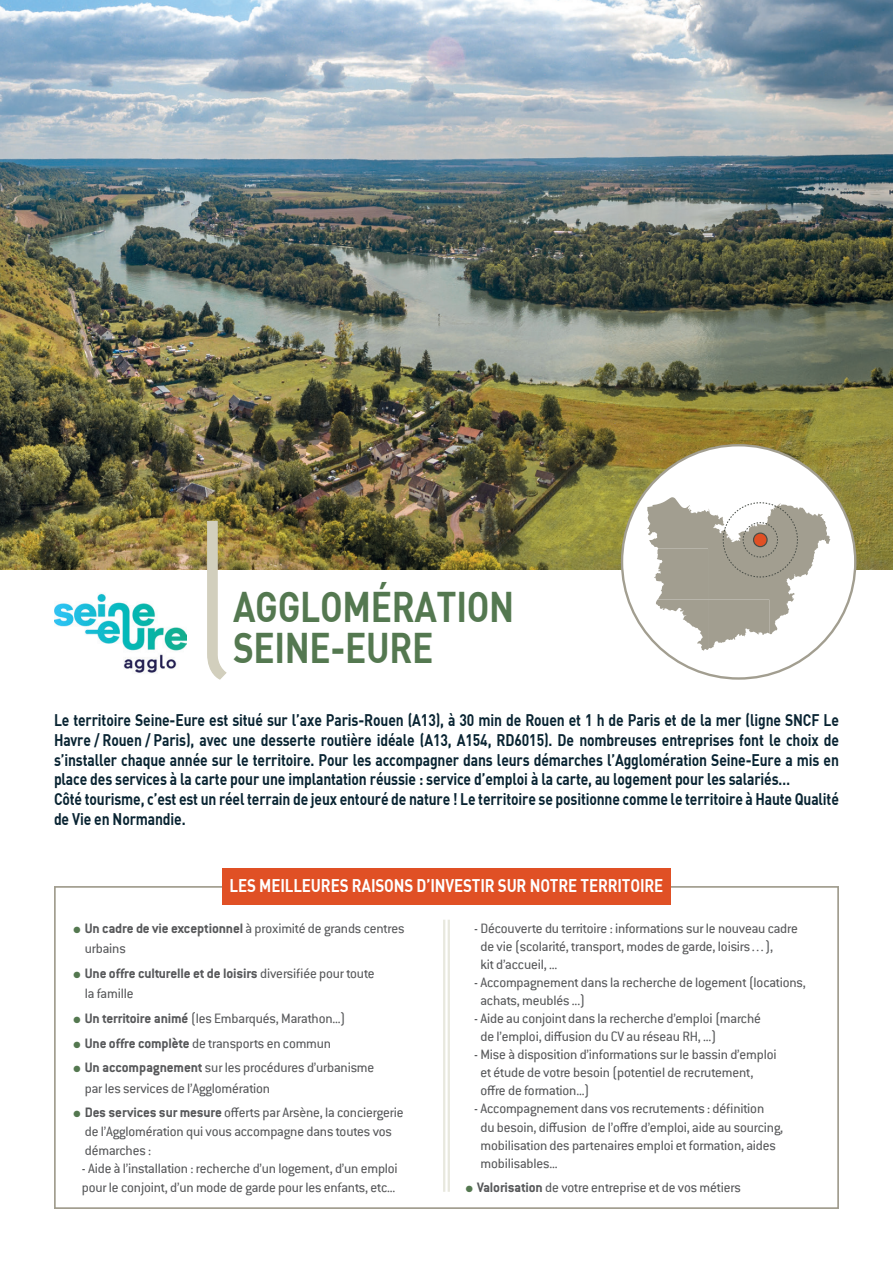
<style>
.page{position:relative;width:893px;height:1263px;background:#fff}
.page>*{position:absolute;margin:0;border:0;box-sizing:border-box;transform-origin:0 0}
.t1{font:42px "DIN Bold";letter-spacing:-.01em;color:#547850;scale:.84 1}
.t2{font:18px "DIN Bold";letter-spacing:-.01em;color:#fff;scale:.84 1}
.t3{font:16.5px/19.8px "DIN Bold";letter-spacing:-.01em;color:#092432;text-align:justify;scale:.84 1}
.t4{font:15px/18px "Conduit ITCW04";letter-spacing:-.01em;color:#57585a}
.t5{font:700 15px/20.4px "ITC Conduit LTCE";letter-spacing:-.01em;color:#57585a}
.s1{color:#547850}
.s2{font-family:"ITC Conduit LTCE";font-weight:700}
.s3{font-family:"Conduit ITCW04";font-weight:400}
</style>
<div class="page">
<img style="left:0;top:0;width:893px;height:569px">
<div style="left:622px;top:445px;width:233px;height:233px;background:#fff;border-radius:50%"></div>
<svg style="left:647px;top:497px;width:183px;height:154px"></svg>
<div style="left:753px;top:533px;width:14px;height:14px;background:#e05025;border-radius:50%"></div>
<div style="left:753px;top:532px;width:15px;height:15px;border:1px solid #474c46;border-radius:50%"></div>
<svg style="left:206px;top:520px;width:22px;height:160px"></svg>
<div style="left:54px;top:886px;width:785px;height:323px;border:2px solid #a29e90"></div>
<hr style="left:448px;top:920px;width:2px;height:272px;background:#e8e8de">
<hr style="left:443px;top:920px;width:2px;height:272px;background:#e8e8de">
<img style="left:54px;top:593px;width:133px;height:80px">
<div style="left:222px;top:868px;width:449px;height:36px;background:#e05025"></div>
<p class="t1" style="left:233px;top:579px;width:336px">AGGLOMÉRATION</p>
<p class="t1" style="left:233px;top:620px;width:240px">SEINE-EURE</p>
<p class="t3" style="left:54px;top:709px;width:936px">Le territoire Seine-Eure est situé sur l’axe Paris-Rouen (A13), à 30 min de Rouen et 1 h de Paris et de la mer (ligne SNCF Le Havre / Rouen / Paris), avec une desserte routière idéale (A13, A154, RD6015). De nombreuses entreprises font le choix de s’installer chaque année sur le territoire. Pour les accompagner dans leurs démarches l’Agglomération Seine-Eure a mis en place des services à la carte pour une implantation réussie : service d’emploi à la carte, au logement pour les salariés…</p>
<p class="t3" style="left:54px;top:789px;width:936px">Côté tourisme, c’est est un réel terrain de jeux entouré de nature ! Le territoire se positionne comme le territoire à Haute Qualité de Vie en Normandie.</p>
<p class="t2" style="left:230px;top:874px;width:518px">LES MEILLEURES RAISONS D’INVESTIR SUR NOTRE TERRITOIRE</p>
<p class="t4" style="left:85px;top:918px;width:321px;line-height:20.4px;text-indent:-11px"><span class="s1">●</span> <span class="s2">Un cadre de vie exceptionnel</span> à proximité de grands centres urbains</p>
<p class="t5" style="left:85px;top:962px;width:291px;text-indent:-11px"><span class="s1">●</span> Une offre culturelle et de loisirs <span class="s3">diversifiée pour toute la famille</span></p>
<p class="t4" style="left:73px;top:1009px;width:274px"><span class="s1">●</span> <span class="s2">Un territoire animé</span> (les Embarqués, Marathon...)</p>
<p class="t4" style="left:73px;top:1034px;width:259px"><span class="s1">●</span> <span class="s2">Une offre complète</span> de transports en commun</p>
<p class="t4" style="left:85px;top:1057px;width:291px;line-height:20.4px;text-indent:-11px"><span class="s1">●</span> <span class="s2">Un accompagnement</span> sur les procédures d’urbanisme par les services de l’Agglomération</p>
<p class="t4" style="left:85px;top:1103px;width:320px;line-height:18.6px;text-indent:-11px"><span class="s1">●</span> <span class="s2">Des services sur mesure</span> offerts par Arsène, la conciergerie de l’Agglomération qui vous accompagne dans toutes vos démarches :</p>
<p class="t4" style="left:82px;top:1159px;width:317px;line-height:18.6px">- Aide à l’installation : recherche d’un logement, d’un emploi pour le conjoint, d’un mode de garde pour les enfants, etc...</p>
<p class="t4" style="left:480px;top:919px;width:319px;text-indent:-6px">- Découverte du territoire : informations sur le nouveau cadre de vie (scolarité, transport, modes de garde, loisirs…),<br>kit d’accueil, ...</p>
<p class="t4" style="left:480px;top:973px;width:327px;text-indent:-6px">- Accompagnement dans la recherche de logement (locations, achats, meublés ...)</p>
<p class="t4" style="left:480px;top:1009px;width:282px;text-indent:-6px">- Aide au conjoint dans la recherche d’emploi (marché de l’emploi, diffusion du CV au réseau RH, ...)</p>
<p class="t4" style="left:480px;top:1045px;width:298px;text-indent:-6px">- Mise à disposition d’informations sur le bassin d’emploi et étude de votre besoin (potentiel de recrutement, offre de formation...)</p>
<p class="t4" style="left:480px;top:1100px;width:304px;text-indent:-6px">- Accompagnement dans vos recrutements : définition<br>du besoin, diffusion de l’offre d’emploi, aide au sourcing, mobilisation des partenaires emploi et formation, aides mobilisables...</p>
<p class="t4" style="left:466px;top:1178px;width:277px"><span class="s1">●</span> <span class="s2">Valorisation</span> de votre entreprise et de vos métiers</p>
</div>
